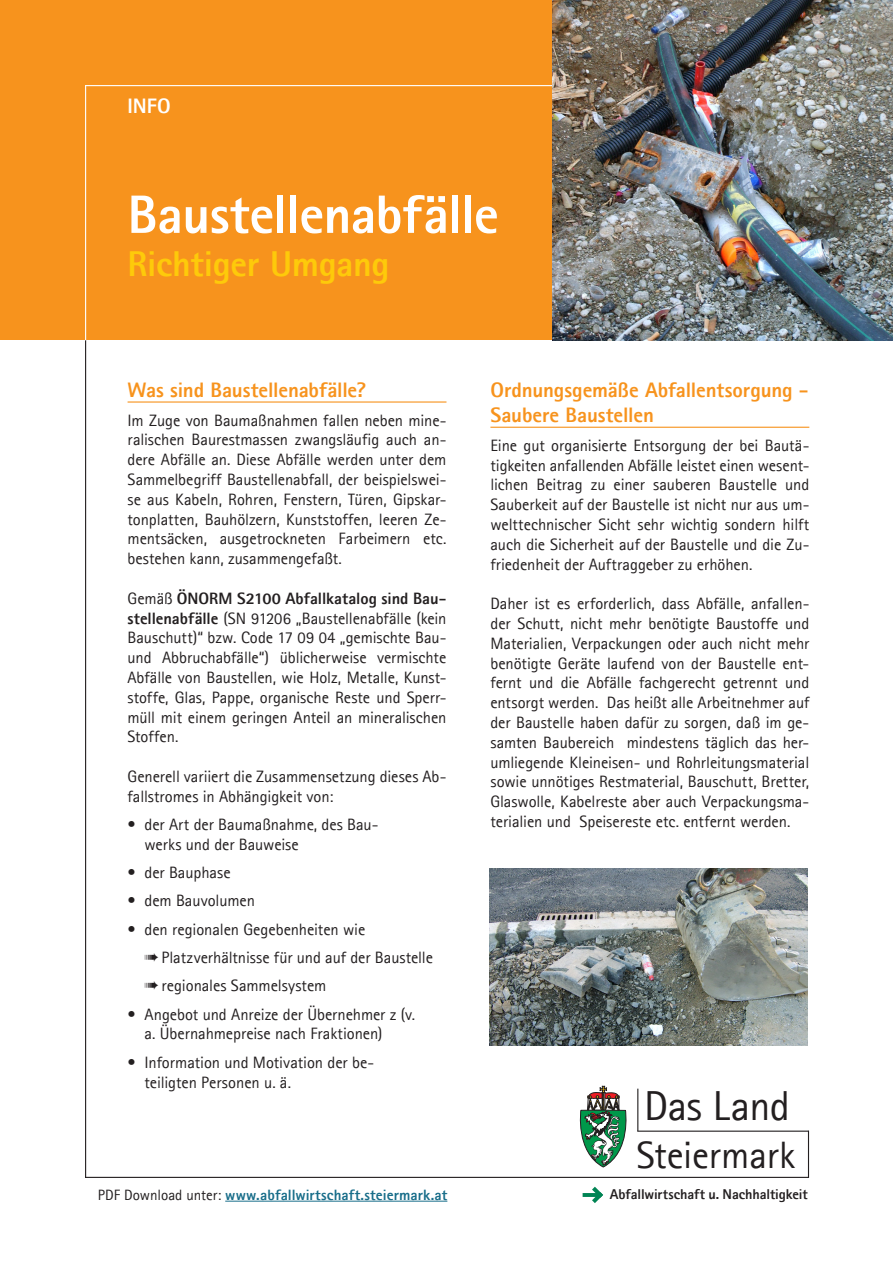
<style>
.page{position:relative;width:893px;height:1263px;background:#fff}
.page>*{position:absolute;margin:0;border:0;box-sizing:border-box;transform-origin:0 0}
.t1{font:800 54px "Agfa Rotis Sans Serif";letter-spacing:-.015em;color:#fff}
.t2{font:42px "Agfa Rotis Sans Serif";letter-spacing:-.01em;color:#231f20}
.t3{font:38.25px "Agfa Rotis Sans Serif";letter-spacing:-.01em;color:#231f20}
.t4{font:800 36px "Agfa Rotis Sans Serif";letter-spacing:-.01em;color:#feca0a}
.t5{font:800 21px/25.2px "Agfa Rotis Sans Serif";letter-spacing:-.005em;color:#f7931d}
.t6{font:800 21px "Agfa Rotis Sans Serif";color:#fff}
.t7{font:16.5px/19.8px "Agfa Rotis Sans Serif";letter-spacing:-.005em;color:#231f20}
.t8{font:800 15px "Agfa Rotis Sans Serif";letter-spacing:.005em;color:#196e8a}
.t9{font:800 14.25px "Agfa Rotis Sans Serif";letter-spacing:-.005em;color:#231f20}
.s1{font-weight:800}
.s2{font-weight:400;color:#231f20}
</style>
<div class="page">
<div style="left:0;top:0;width:893px;height:340px;background:#f7931d"></div>
<hr style="left:85px;top:340px;width:1px;height:838px;background:#231f20">
<hr style="left:85px;top:85px;width:1px;height:255px;background:#fff">
<hr style="left:85px;top:85px;width:468px;height:1px;background:#fff">
<hr style="left:86px;top:1177px;width:722px;height:1px;background:#231f20">
<hr style="left:808px;top:1131px;width:1px;height:46px;background:#231f20">
<hr style="left:638px;top:1130px;width:170px;height:2px;background:#231f20">
<hr style="left:637px;top:1089px;width:1px;height:42px;background:#231f20">
<svg style="left:580px;top:1086px;width:47px;height:81px"></svg>
<hr style="left:583px;top:1193px;width:18px;height:4px;background:#008454">
<svg style="left:588px;top:1186px;width:15px;height:17px"></svg>
<hr style="left:225px;top:1201px;width:222px;height:1px;background:#196e8a">
<img style="left:553px;top:0;width:340px;height:340px">
<hr style="left:490px;top:427px;width:319px;height:1px;background:#f7931d">
<hr style="left:128px;top:401px;width:318px;height:2px;background:#f7931d">
<img style="left:489px;top:868px;width:319px;height:177px">
<p class="t6" style="left:128px;top:93px;width:45px">INFO</p>
<h1 class="t1" style="left:128px;top:180px;width:373px">Baustellenabfälle</h1>
<h3 class="t4" style="left:128px;top:241px;width:263px">Richtiger Umgang</h3>
<p class="t5" style="left:128px;top:377px;width:240px">Was sind Baustellenabfälle?</p>
<p class="t7" style="left:128px;top:410px;width:320px;text-align:justify">Im Zuge von Baumaßnahmen fallen neben mine&shy;ralischen Baurestmassen zwangsläufig auch an&shy;dere Abfälle an. Diese Abfälle werden unter dem Sammelbegriff Baustellenabfall, der beispielswei&shy;se aus Kabeln, Rohren, Fenstern, Türen, Gipskar&shy;tonplatten, Bauhölzern, Kunststoffen, leeren Ze&shy;mentsäcken, ausgetrockneten Farbeimern etc. bestehen kann, zusammengefaßt.</p>
<p class="t7" style="left:127px;top:588px;width:320px;text-align:justify">Gemäß <span class="s1">ÖNORM S2100 Abfallkatalog sind Bau&shy;stellenabfälle</span> (SN 91206 „Baustellenabfälle (kein Bauschutt)“ bzw. Code 17 09 04 „gemischte Bau&shy;und Abbruchabfälle“) üblicherweise vermischte Abfälle von Baustellen, wie Holz, Metalle, Kunst&shy;stoffe, Glas, Pappe, organische Reste und Sperr&shy;müll mit einem geringen Anteil an mineralischen Stoffen.</p>
<p class="t7" style="left:127px;top:766px;width:320px">Generell variiert die Zusammensetzung dieses Ab&shy;fallstromes in Abhängigkeit von:</p>
<p class="t7" style="left:144px;top:814px;width:236px;text-indent:-17px">• der Art der Baumaßnahme, des Bau&shy;werks und der Bauweise</p>
<p class="t7" style="left:127px;top:862px;width:105px">• der Bauphase</p>
<p class="t7" style="left:127px;top:891px;width:129px">• dem Bauvolumen</p>
<p class="t7" style="left:144px;top:915px;width:290px;line-height:28.3px;text-indent:-17px">• den regionalen Gegebenheiten wie<br>➠ Platzverhältnisse für und auf der Baustelle ➠ regionales Sammelsystem</p>
<p class="t7" style="left:144px;top:1004px;width:272px;text-indent:-17px">• Angebot und Anreize der Übernehmer z (v. a. Übernahmepreise nach Fraktionen)</p>
<p class="t7" style="left:144px;top:1052px;width:231px;text-indent:-17px">• Information und Motivation der be&shy;teiligten Personen u. ä.</p>
<p class="t5" style="left:490px;top:377px;width:320px">Ordnungsgemäße Abfallentsorgung -<br>Saubere Baustellen</p>
<p class="t7" style="left:490px;top:435px;width:320px;text-align:justify">Eine gut organisierte Entsorgung der bei Bautä&shy;tigkeiten anfallenden Abfälle leistet einen wesent&shy;lichen Beitrag zu einer sauberen Baustelle und Sauberkeit auf der Baustelle ist nicht nur aus um&shy;welttechnischer Sicht sehr wichtig sondern hilft auch die Sicherheit auf der Baustelle und die Zu&shy;friedenheit der Auftraggeber zu erhöhen.</p>
<p class="t7" style="left:490px;top:593px;width:320px;text-align:justify">Daher ist es erforderlich, dass Abfälle, anfallen&shy;der Schutt, nicht mehr benötigte Baustoffe und Materialien, Verpackungen oder auch nicht mehr benötigte Geräte laufend von der Baustelle ent&shy;fernt und die Abfälle fachgerecht getrennt und entsorgt werden. Das heißt alle Arbeitnehmer auf der Baustelle haben dafür zu sorgen, daß im ge&shy;samten Baubereich mindestens täglich das her&shy;umliegende Kleineisen- und Rohrleitungsmaterial sowie unnötiges Restmaterial, Bauschutt, Bretter, Glaswolle, Kabelreste aber auch Verpackungsma&shy;terialien und Speisereste etc. entfernt werden.</p>
<h2 class="t2" style="left:644px;top:1081px;width:148px">Das Land</h2>
<h3 class="t3" style="left:636px;top:1133px;width:160px">Steiermark</h3>
<p class="t8" style="left:98px;top:1185px;width:351px"><span class="s2">PDF Download unter:</span> www.abfallwirtschaft.steiermark.at</p>
<p class="t9" style="left:610px;top:1184px;width:200px">Abfallwirtschaft u. Nachhaltigkeit</p>
</div>
